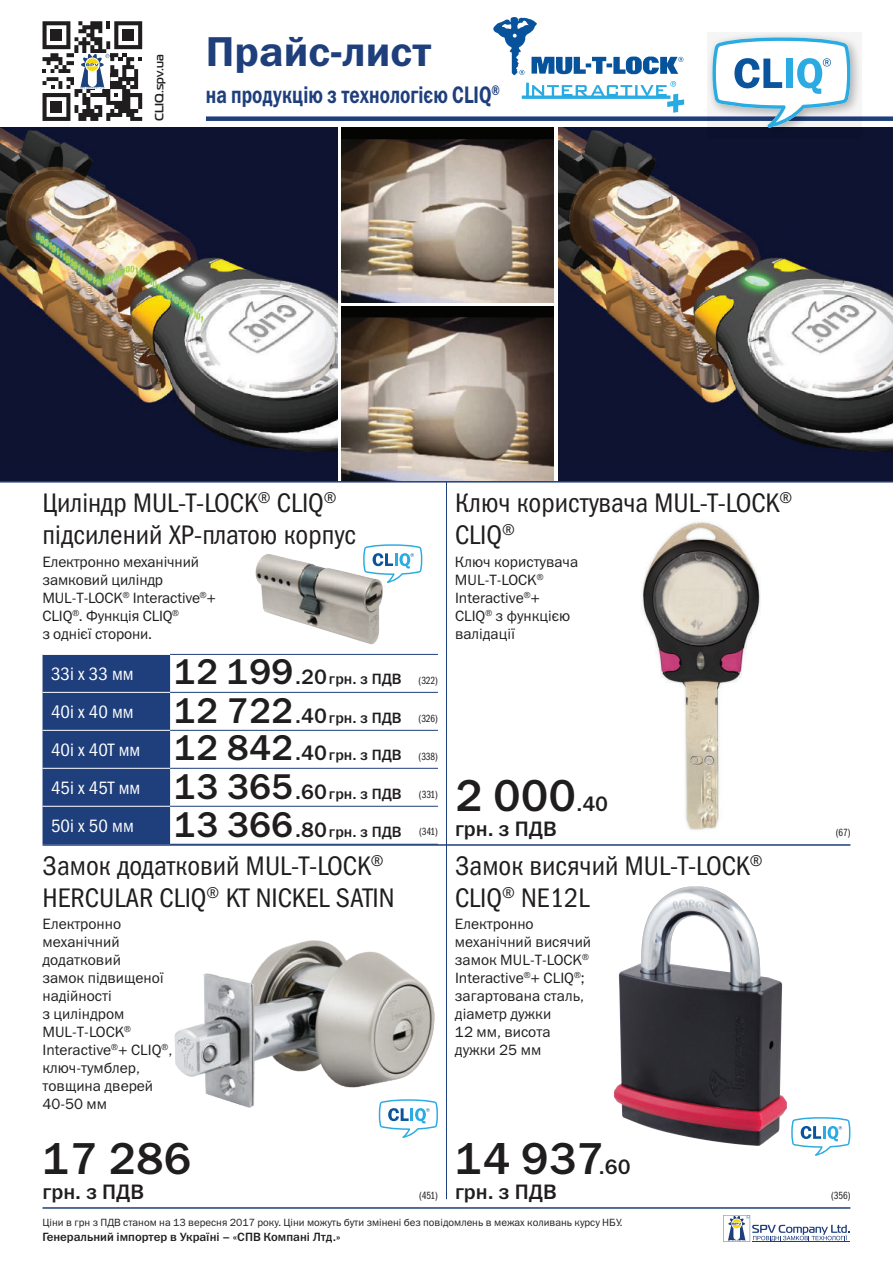
<style>
.page{position:relative;width:893px;height:1263px;background:#fff}
.page>*{position:absolute;margin:0;border:0;box-sizing:border-box;transform-origin:0 0}
.t1{font:45px "Franklin Gothic Medium C";color:#201d1e}
.t2{font:42px "Franklin Gothic Demi C";color:#1f3f7c}
.t3{font:27px/32.4px "Franklin Gothic Book Cond C";color:#201d1e}
.t4{font:24px "Franklin Gothic Demi C";color:#1f3f7c;scale:.75 1}
.t5{font:21px "Franklin Gothic Medium C";color:#201d1e}
.t6{font:18px/38px "Franklin Gothic Book Cond C";color:#fff}
.t7{font:15px/18px "Franklin Gothic Book C";color:#201d1e}
.t8{font:15px "Franklin Gothic Medium C";color:#201d1e}
.t9{font:12px "Franklin Gothic Medium C";color:#201d1e}
.t10{font:700 12px "Magistral C";color:#201d1e}
.t11{font:10.5px "Franklin Gothic Book C";color:#201d1e}
.t12{font:10.5px "Franklin Gothic Book Cmp C";color:#201d1e}
.s1{font-family:"Franklin Gothic Medium C";font-size:36px;color:#201d1e}
.s2{font-family:"Franklin Gothic Medium C";font-size:21px;color:#201d1e}
.s3{font-size:36px}
.s4{font-size:21px}
</style>
<div class="page">
<svg style="left:723px;top:1215px;width:126px;height:27px"></svg>
<hr style="left:43px;top:1207px;width:807px;height:2px;background:#1f3f7c">
<hr style="left:43px;top:844px;width:807px;height:2px;background:#1f3f7c">
<svg style="left:43px;top:21px;width:99px;height:100px"></svg>
<svg style="left:493px;top:17px;width:190px;height:58px"></svg>
<svg style="left:522px;top:81px;width:162px;height:32px"></svg>
<hr style="left:446px;top:475px;width:1px;height:724px;background:#1f3f7c">
<img style="left:0;top:128px;width:337px;height:353px">
<img style="left:342px;top:128px;width:212px;height:175px">
<img style="left:342px;top:307px;width:212px;height:174px">
<img style="left:558px;top:128px;width:335px;height:353px">
<div style="left:43px;top:655px;width:127px;height:189px;background:#1f3f7c"></div>
<hr style="left:170px;top:654px;width:268px;height:1px;background:#1f3f7c">
<hr style="left:170px;top:692px;width:268px;height:1px;background:#1f3f7c">
<hr style="left:170px;top:730px;width:268px;height:1px;background:#1f3f7c">
<hr style="left:170px;top:768px;width:268px;height:1px;background:#1f3f7c">
<hr style="left:170px;top:806px;width:268px;height:1px;background:#1f3f7c">
<hr style="left:43px;top:692px;width:127px;height:1px;background:#fff">
<hr style="left:43px;top:730px;width:127px;height:1px;background:#fff">
<hr style="left:43px;top:768px;width:127px;height:1px;background:#fff">
<hr style="left:43px;top:806px;width:127px;height:1px;background:#fff">
<img style="left:255px;top:554px;width:128px;height:91px">
<hr style="left:0;top:481px;width:893px;height:1px;background:#1f3f7c">
<div style="left:206px;top:116px;width:687px;height:5px;background:#1f3f7c"></div>
<svg style="left:707px;top:32px;width:155px;height:107px"></svg>
<svg style="left:712px;top:37px;width:138px;height:91px"></svg>
<svg style="left:363px;top:544px;width:59px;height:39px"></svg>
<svg style="left:379px;top:1119px;width:59px;height:19px"></svg>
<svg style="left:812px;top:1117px;width:38px;height:39px"></svg>
<img style="left:641px;top:522px;width:119px;height:308px">
<img style="left:174px;top:940px;width:264px;height:179px">
<img style="left:614px;top:886px;width:198px;height:262px">
<p class="t10" style="left:152px;top:121px;width:68px;rotate:-90deg">CLIQ.spv.ua</p>
<h2 class="t2" style="left:206px;top:28px;width:227px">Прайс-лист</h2>
<h3 class="t4" style="left:206px;top:81px;width:393px">на продукцію з технологією CLIQ<sup>®</sup></h3>
<h3 class="t3" style="left:43px;top:486px;width:315px">Циліндр MUL-T-LOCK<sup>®</sup> CLIQ<sup>® </sup>підсилений ХР-платою корпус</h3>
<p class="t7" style="left:43px;top:553px;width:175px">Електронно механічний замковий циліндр<br>MUL-T-LOCK<sup>®</sup> Interactive<sup>®</sup>+<br>CLIQ<sup>®</sup>. Функція CLIQ<sup>®<br></sup>з однієї сторони.</p>
<p class="t6" style="left:51px;top:655px;width:352px">33i х 33 мм <span class="s1">12 199</span><span class="s2">.20</span> <sub>грн.</sub> <sub>з</sub> <sub>ПДВ</sub></p>
<p class="t8" style="left:174px;top:709px;width:229px"><span class="s3">12 722</span><span class="s4">.40</span> грн. з ПДВ</p>
<p class="t8" style="left:174px;top:746px;width:229px"><span class="s3">12 842</span><span class="s4">.40</span> грн. з ПДВ</p>
<p class="t8" style="left:174px;top:785px;width:229px"><span class="s3">13 365</span><span class="s4">.60</span> грн. з ПДВ</p>
<p class="t8" style="left:174px;top:823px;width:229px"><span class="s3">13 366</span><span class="s4">.80</span> грн. з ПДВ</p>
<p class="t6" style="left:51px;top:693px;width:91px">40i х 40 мм<br>40i х 40Т мм<br>45i х 45T мм<br>50i х 50 мм</p>
<p class="t12" style="left:419px;top:675px;width:21px">(322)</p>
<p class="t12" style="left:419px;top:712px;width:21px">(326)</p>
<p class="t12" style="left:419px;top:750px;width:21px">(338)</p>
<p class="t12" style="left:419px;top:788px;width:21px">(331)</p>
<p class="t12" style="left:419px;top:826px;width:20px">(341)</p>
<h3 class="t3" style="left:455px;top:486px;width:339px">Ключ користувача MUL-T-LOCK<sup>®<br></sup>CLIQ<sup>®</sup></h3>
<p class="t7" style="left:455px;top:553px;width:125px">Ключ користувача<br>MUL-T-LOCK<sup>®<br></sup>Interactive<sup>®</sup>+<br>CLIQ<sup>®</sup> з функцією валідації</p>
<h1 class="t1" style="left:455px;top:771px;width:155px">2 000<span class="s4">.40</span></h1>
<h3 class="t5" style="left:455px;top:818px;width:103px">грн. з ПДВ</h3>
<h3 class="t3" style="left:43px;top:849px;width:354px">Замок додатковий MUL-T-LOCK<sup>®<br></sup>HERCULAR CLIQ<sup>®</sup> KT NICKEL SATIN</h3>
<h3 class="t3" style="left:455px;top:849px;width:309px">Замок висячий MUL-T-LOCK<sup>®<br></sup>CLIQ<sup>®</sup> NE12L</h3>
<p class="t7" style="left:43px;top:914px;width:131px">Електронно механічний додатковий<br>замок підвищеної надійності<br>з циліндром<br>MUL-T-LOCK<sup>®<br></sup>Interactive<sup>®</sup>+ CLIQ<sup>®</sup>, ключ-тумблер, товщина дверей<br>40-50 мм</p>
<p class="t7" style="left:455px;top:914px;width:138px">Електронно механічний висячий замок MUL-T-LOCK<sup>®<br></sup>Interactive<sup>®</sup>+ CLIQ<sup>®</sup>; загартована сталь, діаметр дужки<br>12 мм, висота дужки 25 мм</p>
<p class="t12" style="left:836px;top:827px;width:16px">(67)</p>
<h1 class="t1" style="left:43px;top:1134px;width:151px">17 286</h1>
<h3 class="t5" style="left:43px;top:1180px;width:103px">грн. з ПДВ</h3>
<h1 class="t1" style="left:455px;top:1134px;width:177px">14 937<span class="s4">.60</span></h1>
<h3 class="t5" style="left:455px;top:1180px;width:103px">грн. з ПДВ</h3>
<p class="t12" style="left:419px;top:1190px;width:20px">(451)</p>
<p class="t12" style="left:831px;top:1190px;width:21px">(356)</p>
<p class="t11" style="left:43px;top:1217px;width:582px">Ціни в грн з ПДВ станом на 13 вересня 2017 року. Ціни можуть бути змінені без повідомлень в межах коливань курсу НБУ.</p>
<p class="t9" style="left:43px;top:1230px;width:299px">Генеральний імпортер в Україні – «СПВ Компані Лтд.»</p>
</div>
